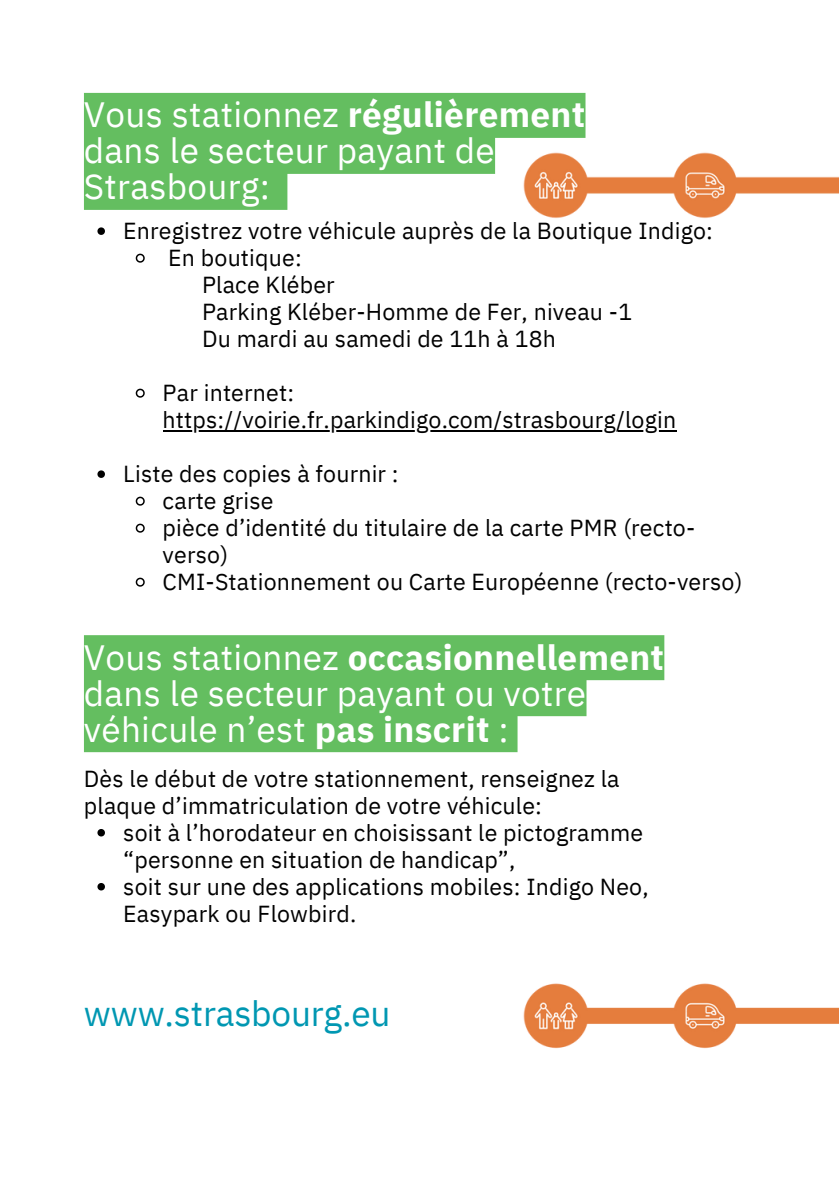
<style>
.page{position:relative;width:839px;height:1191px;background:#fff}
.page>*{position:absolute;margin:0;border:0;box-sizing:border-box;transform-origin:0 0}
.t1{font:35.2px/36px "IBM Plex Sans";letter-spacing:.01em;color:#fff}
.t2{font:35.2px "IBM Plex Sans";letter-spacing:-.005em;color:#0097b2}
.t3{font:23.2px/27px "IBM Plex Sans";letter-spacing:.01em;color:#000}
.s1{font-weight:700}
</style>
<div class="page">
<svg style="left:97px;top:227px;width:8px;height:8px"></svg>
<svg style="left:135px;top:253px;width:10px;height:10px"></svg>
<svg style="left:135px;top:388px;width:10px;height:10px"></svg>
<hr style="left:163px;top:430px;width:513px;height:1px;background:#000">
<svg style="left:97px;top:470px;width:8px;height:8px"></svg>
<svg style="left:135px;top:496px;width:10px;height:10px"></svg>
<svg style="left:135px;top:523px;width:10px;height:10px"></svg>
<svg style="left:135px;top:577px;width:10px;height:10px"></svg>
<svg style="left:97px;top:829px;width:8px;height:7px"></svg>
<svg style="left:97px;top:883px;width:8px;height:7px"></svg>
<svg style="left:84px;top:93px;width:501px;height:117px;background:#7ac777"></svg>
<svg style="left:84px;top:635px;width:580px;height:117px;background:#76c572"></svg>
<img style="left:495px;top:121px;width:343px;height:97px">
<img style="left:523px;top:983px;width:315px;height:66px">
<p class="t1" style="left:84px;top:96px;width:502px">Vous stationnez <span class="s1">régulièrement </span>dans le secteur payant de<br>Strasbourg:</p>
<h1 class="t3" style="left:123px;top:217px;width:591px">Enregistrez votre véhicule auprès de la Boutique Indigo:</h1>
<p class="t3" style="left:168px;top:244px;width:135px">En boutique:</p>
<p class="t3" style="left:202px;top:271px;width:134px">Place Kléber</p>
<p class="t3" style="left:202px;top:298px;width:431px">Parking Kléber-Homme de Fer, niveau -1</p>
<p class="t3" style="left:202px;top:325px;width:355px">Du mardi au samedi de 11h à 18h</p>
<p class="t3" style="left:163px;top:379px;width:133px">Par internet:</p>
<p class="t3" style="left:163px;top:406px;width:515px">https://voirie.fr.parkindigo.com/strasbourg/login</p>
<p class="t3" style="left:123px;top:460px;width:277px">Liste des copies à fournir :</p>
<p class="t3" style="left:163px;top:487px;width:112px">carte grise</p>
<p class="t3" style="left:163px;top:514px;width:534px">pièce d’identité du titulaire de la carte PMR (recto&shy;verso)</p>
<p class="t3" style="left:163px;top:568px;width:581px">CMI-Stationnement ou Carte Européenne (recto-verso)</p>
<p class="t1" style="left:84px;top:638px;width:581px">Vous stationnez <span class="s1">occasionnellement </span>dans le secteur payant ou votre véhicule n’est <span class="s1">pas inscrit</span> :</p>
<p class="t3" style="left:84px;top:765px;width:537px">Dès le début de votre stationnement, renseignez la plaque d’immatriculation de votre véhicule:</p>
<h1 class="t3" style="left:123px;top:819px;width:521px">soit à l’horodateur en choisissant le pictogramme “personne en situation de handicap”,</h1>
<p class="t3" style="left:123px;top:873px;width:527px">soit sur une des applications mobiles: Indigo Neo,<br>Easypark ou Flowbird.</p>
<h1 class="t2" style="left:84px;top:990px;width:308px">www.strasbourg.eu</h1>
</div>
